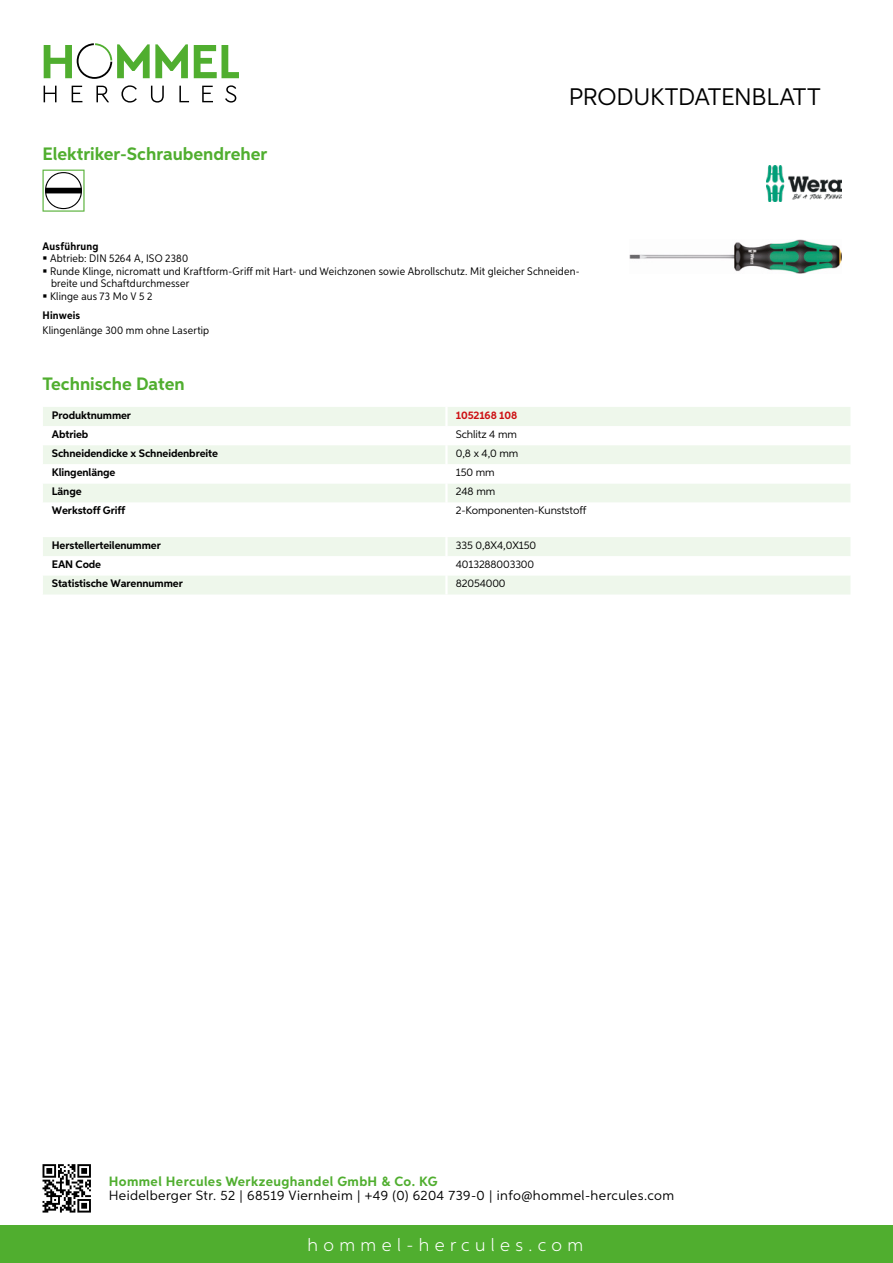
<style>
.page{position:relative;width:893px;height:1263px;background:#fff}
.page>*{position:absolute;margin:0;border:0;box-sizing:border-box;transform-origin:0 0}
.t1{font:24px "Aspira";letter-spacing:-.01em;color:#000}
.t2{font:700 18px "Aspira";color:#50ae2f}
.t3{font:300 18px "Aspira";letter-spacing:.3em;color:#fff}
.t4{font:13.5px "Aspira";letter-spacing:.03em;color:#000}
.t5{font:700 13.5px "Aspira";letter-spacing:.03em;color:#50ae2f}
.t6{font:10.95px/12.5px "Aspira Nar";letter-spacing:.015em;color:#000}
.t7{font:700 10.95px "Aspira";letter-spacing:-.01em;color:#000}
.t8{font:10.95px "Aspira";letter-spacing:-.01em;color:#000}
.t9{font:700 10.95px "Aspira Nar";letter-spacing:.02em;color:#000}
.t10{font:700 10.95px "Aspira";letter-spacing:-.01em;color:#cd1013}
</style>
<div class="page">
<div style="left:0;top:1226px;width:893px;height:37px;background:#50ae2f"></div>
<svg style="left:43px;top:1164px;width:48px;height:48px"></svg>
<svg style="left:194px;top:45px;width:45px;height:33px"></svg>
<svg style="left:44px;top:43px;width:144px;height:36px"></svg>
<svg style="left:44px;top:86px;width:13px;height:16px"></svg>
<svg style="left:72px;top:86px;width:10px;height:16px"></svg>
<svg style="left:96px;top:86px;width:13px;height:16px"></svg>
<svg style="left:121px;top:85px;width:16px;height:18px"></svg>
<svg style="left:151px;top:86px;width:13px;height:17px"></svg>
<svg style="left:179px;top:86px;width:10px;height:16px"></svg>
<svg style="left:202px;top:86px;width:11px;height:16px"></svg>
<svg style="left:225px;top:85px;width:11px;height:18px"></svg>
<div style="left:43px;top:407px;width:807px;height:19px;background:#eef7eb"></div>
<svg style="left:43px;top:445px;width:807px;height:57px;fill:#eef7eb"></svg>
<hr style="left:445px;top:407px;width:3px;height:19px;background:#fff">
<hr style="left:445px;top:445px;width:3px;height:19px;background:#fff">
<hr style="left:445px;top:464px;width:3px;height:19px;background:#fff">
<hr style="left:445px;top:483px;width:3px;height:20px;background:#fff">
<svg style="left:43px;top:537px;width:807px;height:57px"></svg>
<hr style="left:445px;top:575px;width:3px;height:19px;background:#fff">
<svg style="left:43px;top:170px;width:42px;height:42px"></svg>
<img style="left:629px;top:239px;width:213px;height:35px">
<img style="left:766px;top:166px;width:76px;height:36px">
<h2 class="t2" style="left:43px;top:142px;width:226px">Elektriker-Schraubendreher</h2>
<h1 class="t1" style="left:569px;top:82px;width:253px">Produktdatenblatt</h1>
<p class="t9" style="left:43px;top:239px;width:58px">Ausführung</p>
<p class="t6" style="left:50px;top:252px;width:531px">Abtrieb: DIN 5264 A, ISO 2380<br>Runde Klinge, nicromatt und Kraftform-Griff mit Hart- und Weichzonen sowie Abrollschutz. Mit gleicher Schneiden&shy;breite und Schaftdurchmesser<br>Klinge aus 73 Mo V 5 2</p>
<p class="t9" style="left:43px;top:309px;width:39px">Hinweis</p>
<p class="t6" style="left:43px;top:324px;width:168px">Klingenlänge 300 mm ohne Lasertip</p>
<h2 class="t2" style="left:43px;top:373px;width:144px">Technische Daten</h2>
<p class="t7" style="left:52px;top:408px;width:81px">Produktnummer</p>
<p class="t10" style="left:456px;top:408px;width:63px">1052168 108</p>
<p class="t7" style="left:52px;top:427px;width:38px">Abtrieb</p>
<p class="t8" style="left:456px;top:428px;width:63px">Schlitz 4 mm</p>
<p class="t7" style="left:52px;top:447px;width:168px">Schneidendicke x Schneidenbreite</p>
<p class="t8" style="left:456px;top:447px;width:64px">0,8 x 4,0 mm</p>
<p class="t7" style="left:52px;top:466px;width:65px">Klingenlänge</p>
<p class="t8" style="left:456px;top:466px;width:40px">150 mm</p>
<p class="t7" style="left:52px;top:485px;width:31px">Länge</p>
<p class="t8" style="left:456px;top:485px;width:41px">248 mm</p>
<p class="t7" style="left:52px;top:504px;width:75px">Werkstoff Griff</p>
<p class="t8" style="left:456px;top:504px;width:132px">2-Komponenten-Kunststoff</p>
<p class="t7" style="left:52px;top:538px;width:111px">Herstellerteilenummer</p>
<p class="t8" style="left:456px;top:539px;width:82px">335 0,8X4,0X150</p>
<p class="t7" style="left:52px;top:558px;width:51px">EAN Code</p>
<p class="t8" style="left:456px;top:558px;width:80px">4013288003300</p>
<p class="t7" style="left:52px;top:577px;width:132px">Statistische Warennummer</p>
<p class="t8" style="left:456px;top:577px;width:51px">82054000</p>
<p class="t5" style="left:109px;top:1172px;width:330px">Hommel Hercules Werkzeughandel GmbH &amp; Co. KG</p>
<p class="t4" style="left:109px;top:1187px;width:567px">Heidelberger Str. 52 | 68519 Viernheim | +49 (0) 6204 739-0 | info@hommel-hercules.com</p>
<h2 class="t3" style="left:307px;top:1234px;width:277px">hommel-hercules.com</h2>
</div>
